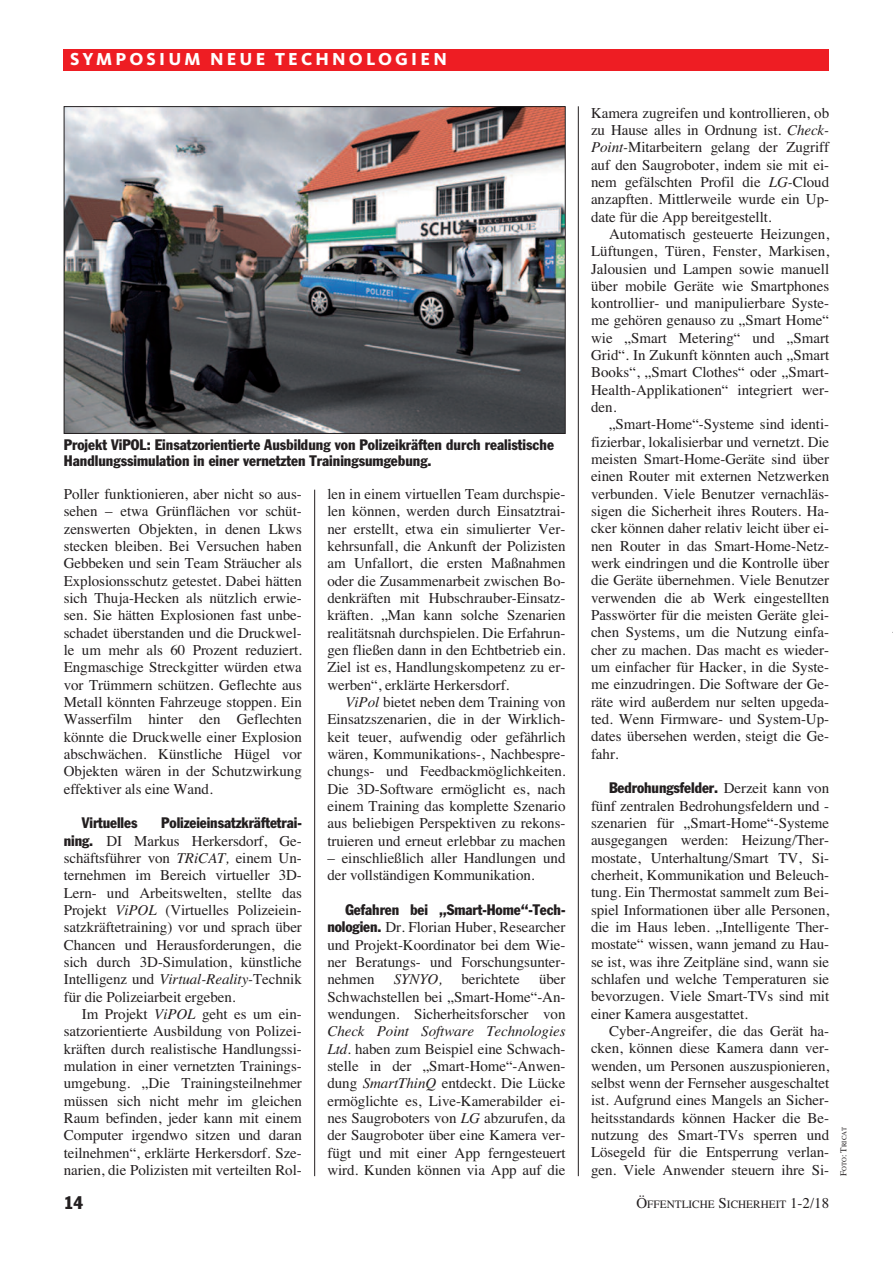
<style>
.page{position:relative;width:893px;height:1263px;background:#fff}
.page>*{position:absolute;margin:0;border:0;box-sizing:border-box;transform-origin:0 0}
.t1{font:800 18px "Kievit";letter-spacing:.175em;color:#fff}
.t2{font:condensed 18px "Franklin Gothic";color:#231f20}
.t3{font:15px/17.2px "Times";letter-spacing:-.005em;color:#231f20;text-align:justify}
.t4{font:condensed 15px/15.8px "Franklin Gothic";color:#231f20}
.t5{font:italic 15px "Times";letter-spacing:-.005em;color:#231f20}
.t6{font:11.25px "Times";color:#231f20}
.t7{font:6.75px "Times";color:#231f20}
.s1{font-family:"Franklin Gothic";font-stretch:condensed}
.s2{font-style:italic}
.s3{font-family:"Times";font-stretch:normal}
.s4{font-size:15px}
.s5{font-size:9px}
</style>
<div class="page">
<hr style="left:314px;top:490px;width:1px;height:686px;background:#231f20">
<hr style="left:578px;top:106px;width:1px;height:1070px;background:#231f20">
<div style="left:64px;top:49px;width:765px;height:21px;background:#ee1d23"></div>
<img style="left:66px;top:108px;width:498px;height:324px">
<div style="left:64px;top:106px;width:502px;height:328px;border:1px solid #231f20"></div>
<p class="t1" style="left:70px;top:53px;width:378px">SYMPOSIUM NEUE TECHNOLOGIEN</p>
<p class="t4" style="left:64px;top:438px;width:492px">Projekt ViPOL: Einsatzorientierte Ausbildung von Polizeikräften durch realistische<br>Handlungssimulation in einer vernetzten Trainingsumgebung.</p>
<p class="t3" style="left:64px;top:485px;width:240px">poller funktionieren, aber nicht so aus&shy;sehen – etwa Grünflächen vor schüt&shy;zenswerten objekten, in denen lkws stecken bleiben. Bei versuchen haben Gebbeken und sein team sträucher als explosionsschutz getestet. Dabei hätten sich thuja-hecken als nützlich erwie&shy;sen. sie hätten explosionen fast unbe&shy;schadet überstanden und die Druckwel&shy;le um mehr als 60 prozent reduziert. engmaschige streckgitter würden etwa vor trümmern schützen. Geflechte aus Metall könnten Fahrzeuge stoppen. ein wasserfilm hinter den Geflechten könnte die Druckwelle einer explosion abschwächen. Künstliche hügel vor objekten wären in der schutzwirkung effektiver als eine wand.</p>
<p class="t4" style="left:82px;top:816px;width:57px">Virtuelles</p>
<p class="t4" style="left:161px;top:816px;width:142px">Polizeieinsatzkräftetrai-</p>
<p class="t3" style="left:64px;top:832px;width:240px"><span class="s1">ning.</span> Di Markus herkersdorf, Ge&shy;schäftsführer von <span class="s2">TRiCAT,</span> einem Un&shy;ternehmen im Bereich virtueller 3D&shy;lern- und arbeitswelten, stellte das projekt <span class="s2">ViPOL</span> (virtuelles polizeiein&shy;satzkräftetraining) vor und sprach über chancen und herausforderungen, die sich durch 3D-simulation, künstliche intelligenz und <span class="s2">Virtual-Reality-</span>technik für die polizeiarbeit ergeben.</p>
<p class="t3" style="left:64px;top:1005px;width:240px;text-indent:18px">im projekt <span class="s2">ViPOL</span> geht es um ein&shy;satzorientierte ausbildung von polizei&shy;kräften durch realistische handlungssi&shy;mulation in einer vernetzten trainings&shy;umgebung. „Die trainingsteilnehmer müssen sich nicht mehr im gleichen raum befinden, jeder kann mit einem computer irgendwo sitzen und daran teilnehmen“, erklärte herkersdorf. sze&shy;narien, die polizisten mit verteilten rol-</p>
<p class="t3" style="left:327px;top:485px;width:240px">len in einem virtuellen team durchspie&shy;len können, werden durch einsatztrai&shy;ner erstellt, etwa ein simulierter ver&shy;kehrsunfall, die ankunft der polizisten am Unfallort, die ersten Maßnahmen oder die Zusammenarbeit zwischen Bo&shy;denkräften mit hubschrauber-einsatz&shy;kräften. „Man kann solche szenarien realitätsnah durchspielen. Die erfahrun&shy;gen fließen dann in den echtbetrieb ein.<br>Ziel ist es, handlungskompetenz zu er&shy;werben“, erklärte herkersdorf.</p>
<p class="t3" style="left:327px;top:693px;width:240px;text-indent:18px"><span class="s2">ViPol</span> bietet neben dem training von einsatzszenarien, die in der wirklich&shy;keit teuer, aufwendig oder gefährlich wären, Kommunikations-, nachbespre&shy;chungs- und Feedbackmöglichkeiten.<br>Die 3D-software ermöglicht es, nach einem training das komplette szenario aus beliebigen perspektiven zu rekons&shy;truieren und erneut erlebbar zu machen</p>
<p class="t3" style="left:327px;top:849px;width:240px">– einschließlich aller handlungen und der vollständigen Kommunikation.</p>
<p class="t4" style="left:345px;top:903px;width:222px">Gefahren bei „Smart-Home“-Tech-</p>
<p class="t3" style="left:327px;top:918px;width:240px"><span class="s1">nologien.</span> Dr. Florian huber, researcher und projekt-Koordinator bei dem wie&shy;ner Beratungs- und Forschungsunter&shy;nehmen</p>
<p class="t3" style="left:327px;top:970px;width:240px;text-indent:212px">über schwachstellen bei „smart-home“-an&shy;wendungen. sicherheitsforscher von</p>
<p class="t3" style="left:327px;top:1022px;width:240px"><span class="s2">Check Point Software Technologies Ltd.</span> haben zum Beispiel eine schwach&shy;stelle in der „smart-home“-anwen&shy;dung <span class="s2">SmartThinQ</span> entdeckt. Die lücke ermöglichte es, live-Kamerabilder ei&shy;nes saugroboters von <span class="s2">LG</span> abzurufen, da der saugroboter über eine Kamera ver&shy;fügt und mit einer app ferngesteuert wird. Kunden können via app auf die</p>
<p class="t5" style="left:394px;top:970px;width:50px">SYNYO,</p>
<p class="t3" style="left:461px;top:970px;width:60px">berichtete</p>
<p class="t3" style="left:591px;top:104px;width:240px">Kamera zugreifen und kontrollieren, ob zu hause alles in ordnung ist. <span class="s2">Check-Point-</span>Mitarbeitern gelang der Zugriff auf den saugroboter, indem sie mit ei&shy;nem gefälschten profil die <span class="s2">LG-</span>cloud anzapften. Mittlerweile wurde ein Up&shy;date für die app bereitgestellt.</p>
<p class="t3" style="left:591px;top:225px;width:240px;text-indent:18px">automatisch gesteuerte heizungen, lüftungen, türen, Fenster, Markisen, Jalousien und lampen sowie manuell über mobile Geräte wie smartphones kontrollier- und manipulierbare syste&shy;me gehören genauso zu „smart home“ wie „smart Metering“ und „smart Grid“. in Zukunft könnten auch „smart Books“, „smart clothes“ oder „smart&shy;health-applikationen“ integriert wer&shy;den.</p>
<p class="t3" style="left:591px;top:416px;width:240px;text-indent:18px">„smart-home“-systeme sind identi&shy;fizierbar, lokalisierbar und vernetzt. Die meisten smart-home-Geräte sind über einen router mit externen netzwerken verbunden. viele Benutzer vernachläs&shy;sigen die sicherheit ihres routers. ha&shy;cker können daher relativ leicht über ei&shy;nen router in das smart-home-netz&shy;werk eindringen und die Kontrolle über die Geräte übernehmen. viele Benutzer verwenden die ab werk eingestellten passwörter für die meisten Geräte glei&shy;chen systems, um die nutzung einfa&shy;cher zu machen. Das macht es wieder&shy;um einfacher für hacker, in die syste&shy;me einzudringen. Die software der Ge&shy;räte wird außerdem nur selten upgeda&shy;ted. wenn Firmware- und system-Up&shy;dates übersehen werden, steigt die Ge&shy;fahr.</p>
<p class="t4" style="left:609px;top:781px;width:222px">Bedrohungsfelder. <span class="s3">Derzeit kann von</span></p>
<p class="t3" style="left:591px;top:797px;width:240px">fünf zentralen Bedrohungsfeldern und - szenarien für „smart-home“-systeme ausgegangen werden: heizung/ther&shy;mostate, Unterhaltung/smart tv, si&shy;cherheit, Kommunikation und Beleuch&shy;tung. ein thermostat sammelt zum Bei&shy;spiel informationen über alle personen, die im haus leben. „intelligente ther&shy;mostate“ wissen, wann jemand zu hau&shy;se ist, was ihre Zeitpläne sind, wann sie schlafen und welche temperaturen sie bevorzugen. viele smart-tvs sind mit einer Kamera ausgestattet.</p>
<p class="t3" style="left:591px;top:1022px;width:240px;text-indent:18px">cyber-angreifer, die das Gerät ha&shy;cken, können diese Kamera dann ver&shy;wenden, um personen auszuspionieren, selbst wenn der Fernseher ausgeschaltet ist. aufgrund eines Mangels an sicher&shy;heitsstandards können hacker die Be&shy;nutzung des smart-tvs sperren und lösegeld für die entsperrung verlan&shy;gen. viele anwender steuern ihre si-</p>
<p class="t2" style="left:64px;top:1196px;width:21px">14</p>
<p class="t6" style="left:636px;top:1198px;width:194px"><span class="s4">Ö</span>FFentliche <span class="s4">s</span>icherheit <span class="s4">1-2/18</span></p>
<p class="t7" style="left:840px;top:1176px;width:51px;rotate:-90deg"><span class="s5">F</span>oto<span class="s5">: t</span>ricat</p>
</div>
